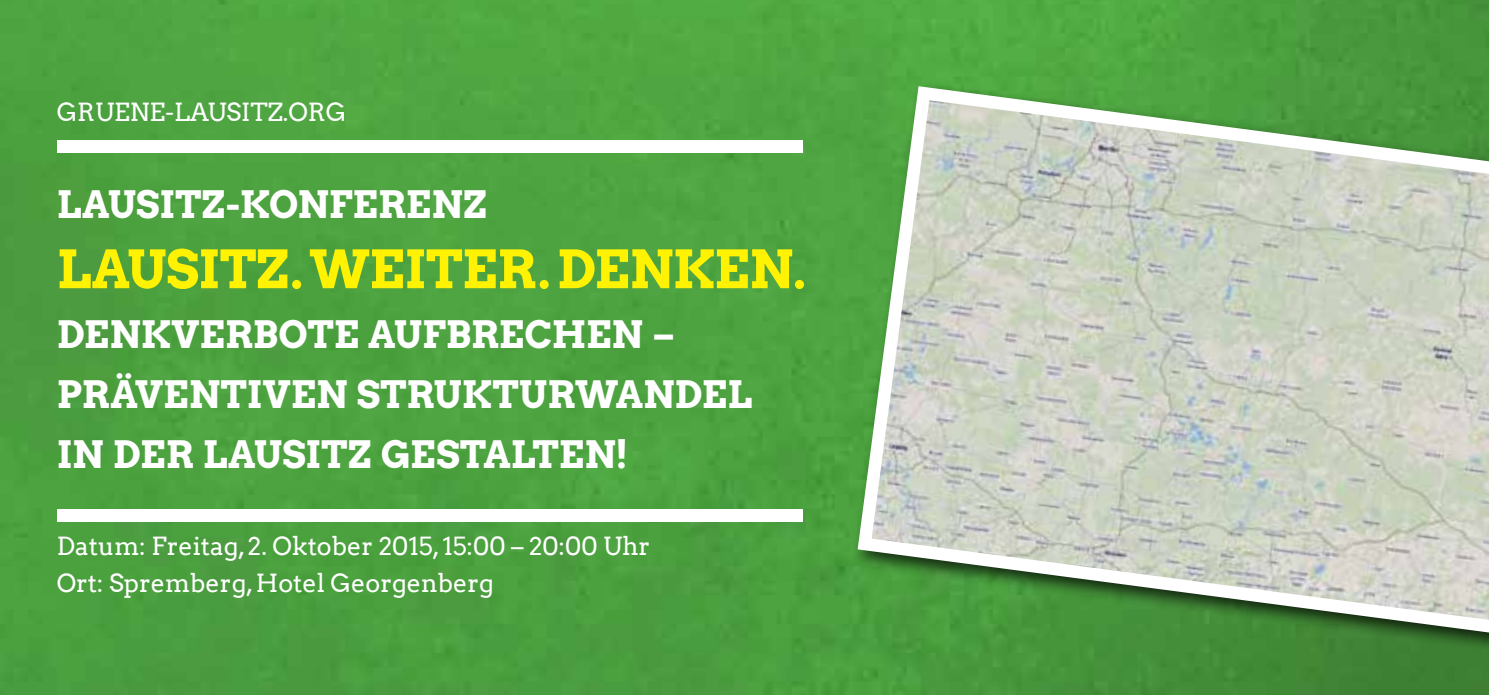
<style>
.page{position:relative;width:1489px;height:695px;background:#fff}
.page>*{position:absolute;margin:0;border:0;box-sizing:border-box;transform-origin:0 0}
.t1{font:52.5px "Arvo Gr 00 F Cn";letter-spacing:-.015em;color:#fff203}
.t2{font:37.5px/60px "Arvo Gr 00 F Cn";color:#fff}
.t3{font:25px/37px "Arvo";color:#fff}
</style>
<div class="page">
<img style="left:0;top:0;width:1488px;height:694px">
<div style="left:57px;top:141px;width:745px;height:12px;background:#fff"></div>
<div style="left:57px;top:508px;width:745px;height:13px;background:#fff"></div>
<div style="left:851px;top:80px;width:637px;height:574px;background:#000;opacity:.75"></div>
<svg style="left:850px;top:79px;width:638px;height:562px;background:#b1c5a9"></svg>
<p class="t3" style="left:57px;top:94px;width:291px">GRUENE-LAUSITZ.ORG</p>
<h2 class="t2" style="left:57px;top:173px;width:432px">LAUSITZ-KONFERENZ</h2>
<h1 class="t1" style="left:57px;top:233px;width:751px">LAUSITZ.WEITER.DENKEN.</h1>
<h2 class="t2" style="left:57px;top:303px;width:696px">DENKVERBOTE AUFBRECHEN –<br>PRÄVENTIVEN STRUKTURWANDEL<br>IN DER LAUSITZ GESTALTEN!</h2>
<p class="t3" style="left:57px;top:527px;width:595px">Datum: Freitag, 2. Oktober 2015, 15:00 – 20:00 Uhr<br>Ort: Spremberg, Hotel Georgenberg</p>
</div>
